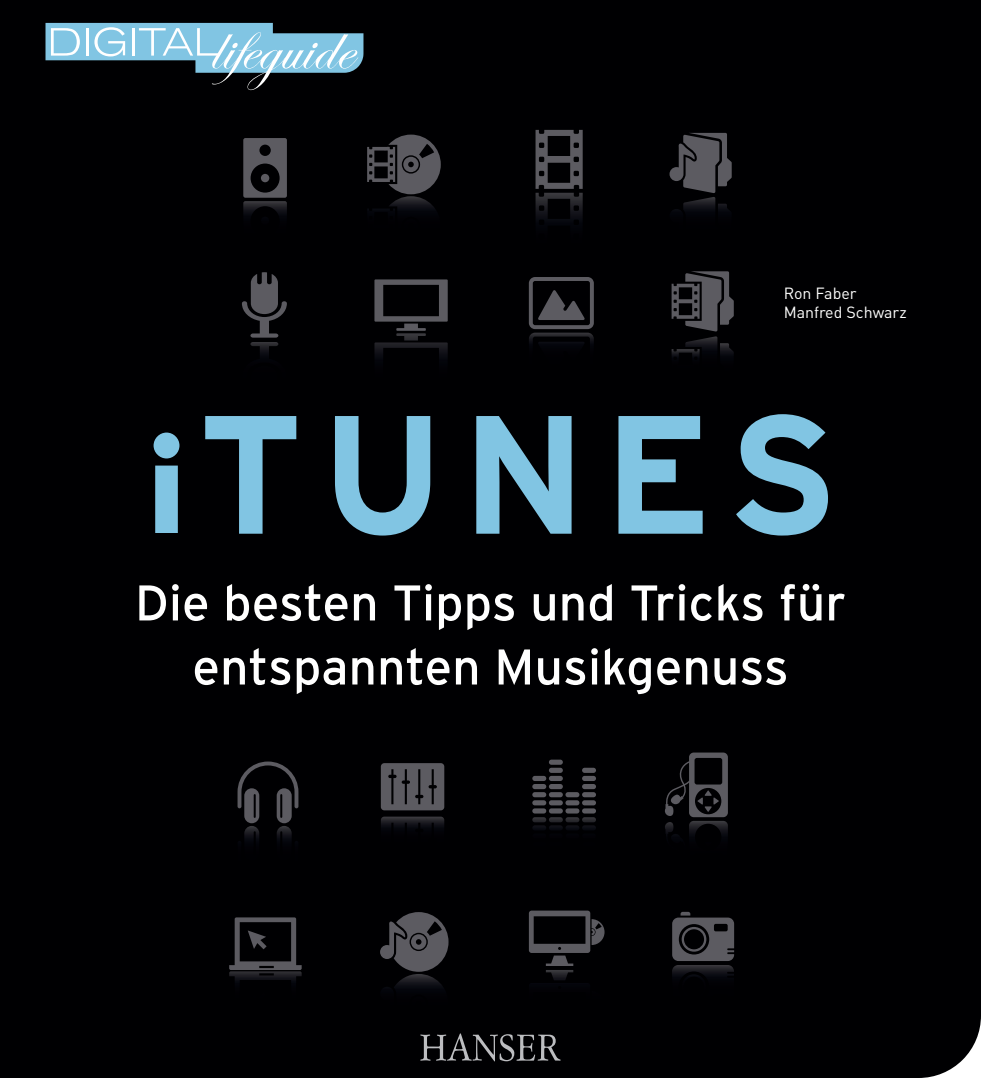
<style>
.page{position:relative;width:981px;height:1078px;background:#fff}
.page>*{position:absolute;margin:0;border:0;box-sizing:border-box;transform-origin:0 0}
.t1{font:700 168px "Interstate";letter-spacing:.1em;color:#81c5e3}
.t2{font:50px/64px "Interstate";color:#fff;text-align:center}
.t3{font:16px/19.2px "DIN";color:#fff}
</style>
<div class="page">
<div style="left:0;top:0;width:981px;height:1077px;background:#000002"></div>
<div style="left:207px;top:89px;width:567px;height:291px;background:#000002"></div>
<svg style="left:669px;top:133px;width:63px;height:79px"></svg>
<svg style="left:243px;top:138px;width:44px;height:78px"></svg>
<svg style="left:367px;top:134px;width:74px;height:77px"></svg>
<svg style="left:671px;top:271px;width:63px;height:87px"></svg>
<svg style="left:535px;top:130px;width:48px;height:93px"></svg>
<svg style="left:374px;top:279px;width:74px;height:81px"></svg>
<svg style="left:529px;top:277px;width:65px;height:68px"></svg>
<svg style="left:242px;top:272px;width:45px;height:85px"></svg>
<div style="left:205px;top:731px;width:571px;height:329px;background:#000002"></div>
<svg style="left:381px;top:763px;width:63px;height:47px"></svg>
<svg style="left:381px;top:816px;width:63px;height:12px"></svg>
<svg style="left:229px;top:917px;width:73px;height:66px"></svg>
<svg style="left:665px;top:752px;width:63px;height:85px"></svg>
<div style="left:532px;top:817px;width:14px;height:5px;background:#2f2e33;border-radius:3px"></div>
<div style="left:532px;top:825px;width:14px;height:5px;background:#0d0e15;border-radius:3px"></div>
<div style="left:532px;top:833px;width:14px;height:5px;background:#020207;border-radius:3px"></div>
<div style="left:549px;top:817px;width:14px;height:5px;background:#2f2e33;border-radius:3px"></div>
<div style="left:549px;top:825px;width:14px;height:5px;background:#0d0e15;border-radius:3px"></div>
<div style="left:549px;top:833px;width:14px;height:5px;background:#020207;border-radius:3px"></div>
<div style="left:565px;top:817px;width:14px;height:5px;background:#2f2e33;border-radius:3px"></div>
<div style="left:565px;top:825px;width:14px;height:5px;background:#0d0e15;border-radius:3px"></div>
<div style="left:565px;top:833px;width:14px;height:5px;background:#020207;border-radius:3px"></div>
<div style="left:582px;top:817px;width:14px;height:5px;background:#2f2e33;border-radius:3px"></div>
<div style="left:582px;top:825px;width:14px;height:5px;background:#0d0e15;border-radius:3px"></div>
<div style="left:582px;top:833px;width:14px;height:5px;background:#020207;border-radius:3px"></div>
<div style="left:532px;top:808px;width:14px;height:5px;background:#5c5b61;border-radius:3px"></div>
<div style="left:532px;top:800px;width:14px;height:5px;background:#5c5b61;border-radius:3px"></div>
<div style="left:532px;top:792px;width:14px;height:5px;background:#5c5b61;border-radius:3px"></div>
<div style="left:532px;top:783px;width:14px;height:6px;background:#5c5b61;border-radius:3px"></div>
<div style="left:532px;top:775px;width:14px;height:5px;background:#5c5b61;border-radius:3px"></div>
<div style="left:549px;top:808px;width:14px;height:5px;background:#5c5b61;border-radius:3px"></div>
<div style="left:549px;top:800px;width:14px;height:5px;background:#5c5b61;border-radius:3px"></div>
<div style="left:549px;top:792px;width:14px;height:5px;background:#5c5b61;border-radius:3px"></div>
<div style="left:549px;top:783px;width:14px;height:6px;background:#5c5b61;border-radius:3px"></div>
<div style="left:549px;top:775px;width:14px;height:5px;background:#5c5b61;border-radius:3px"></div>
<div style="left:549px;top:767px;width:14px;height:5px;background:#5c5b61;border-radius:3px"></div>
<div style="left:549px;top:759px;width:14px;height:5px;background:#5c5b61;border-radius:3px"></div>
<div style="left:565px;top:808px;width:14px;height:5px;background:#5c5b61;border-radius:3px"></div>
<div style="left:565px;top:800px;width:14px;height:5px;background:#5c5b61;border-radius:3px"></div>
<div style="left:565px;top:792px;width:14px;height:5px;background:#5c5b61;border-radius:3px"></div>
<div style="left:582px;top:808px;width:14px;height:5px;background:#5c5b61;border-radius:3px"></div>
<div style="left:582px;top:800px;width:14px;height:5px;background:#5c5b61;border-radius:3px"></div>
<div style="left:582px;top:792px;width:14px;height:5px;background:#5c5b61;border-radius:3px"></div>
<div style="left:582px;top:783px;width:14px;height:6px;background:#5c5b61;border-radius:3px"></div>
<div style="left:582px;top:775px;width:14px;height:5px;background:#5c5b61;border-radius:3px"></div>
<div style="left:582px;top:767px;width:14px;height:5px;background:#5c5b61;border-radius:3px"></div>
<svg style="left:237px;top:761px;width:61px;height:81px"></svg>
<svg style="left:672px;top:911px;width:62px;height:66px"></svg>
<svg style="left:46px;top:23px;width:317px;height:67px"></svg>
<svg style="left:380px;top:910px;width:224px;height:151px"></svg>
<div style="left:122px;top:533px;width:93px;height:24px;background:#000002"></div>
<p class="t3" style="left:784px;top:284px;width:125px">Ron Faber<br>Manfred Schwarz</p>
<h1 class="t1" style="left:143px;top:377px;width:696px"><sub>i</sub>TUNES</h1>
<p class="t2" style="left:135px;top:571px;width:713px">Die besten Tipps und Tricks für entspannten Musikgenuss</p>
</div>
